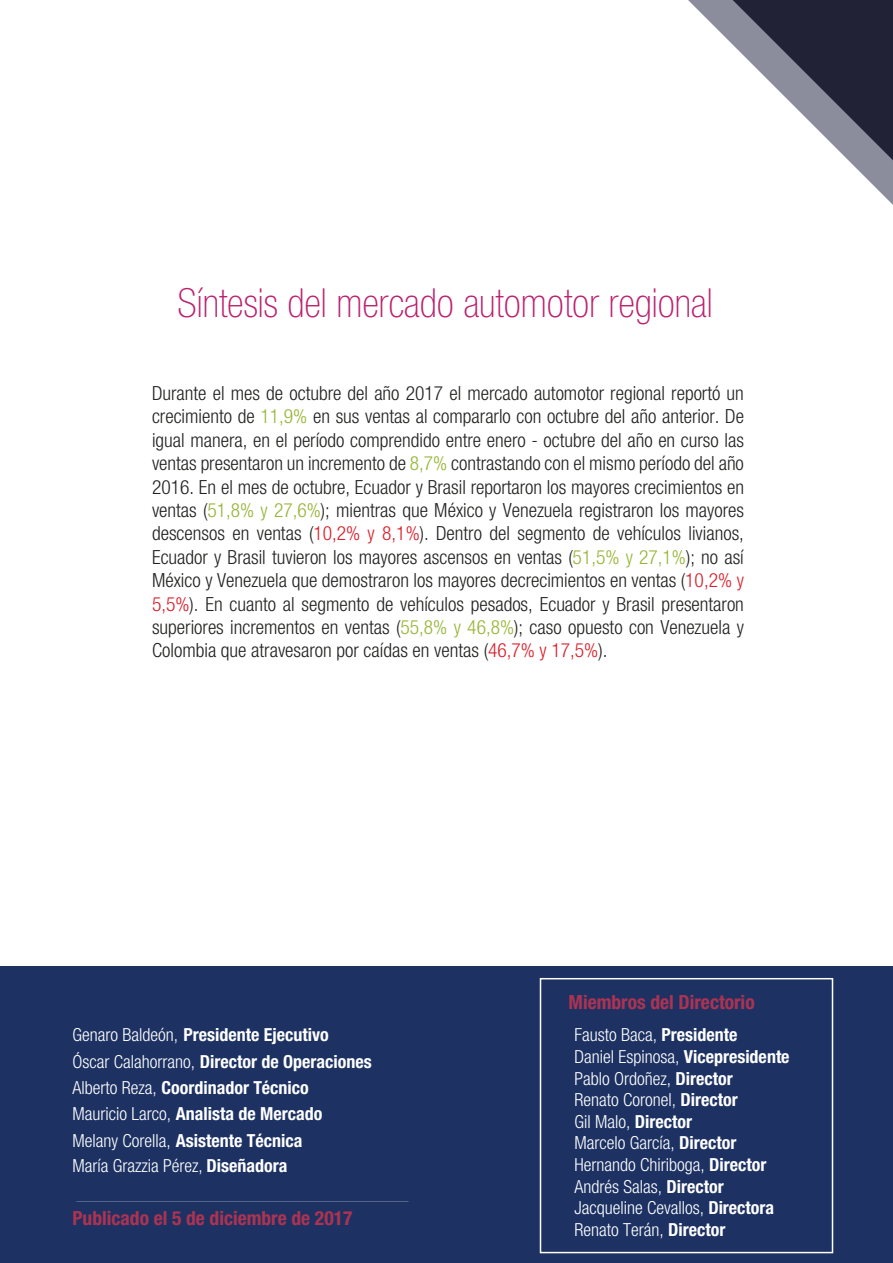
<style>
.page{position:relative;width:893px;height:1263px;background:#fff}
.page>*{position:absolute;margin:0;border:0;box-sizing:border-box;transform-origin:0 0}
.t1{font:100 condensed 40.2px "Helvetica Neue LT Std";color:#bc216f}
.t2{font:300 condensed 19.5px/23.4px "Helvetica Neue LT Std";color:#222221;text-align:justify}
.t3{font:700 condensed 19.5px "Helvetica Neue LT Std";color:#ae3352}
.t4{font:300 condensed 18px/21.6px "Helvetica Neue LT Std";color:#fff}
.t5{font:700 condensed 18px/26.5px "Helvetica Neue LT Std";color:#fff}
.s1{color:#96b536}
.s2{color:#da1f2a}
.s3{font-weight:300}
.s4{font-weight:700}
</style>
<div class="page">
<svg style="left:688px;top:0;width:205px;height:205px"></svg>
<svg style="left:719px;top:0;width:174px;height:171px"></svg>
<div style="left:0;top:966px;width:893px;height:297px;background:#1d3263"></div>
<div style="left:540px;top:978px;width:293px;height:275px;border:2px solid #fff"></div>
<h1 class="t1" style="left:178px;top:280px;width:537px">Síntesis del mercado automotor regional</h1>
<p class="t2" style="left:152px;top:381px;width:593px">Durante el mes de octubre del año 2017 el mercado automotor regional reportó un crecimiento de <span class="s1">11,9%</span> en sus ventas al compararlo con octubre del año anterior. De igual manera, en el período comprendido entre enero - octubre del año en curso las ventas presentaron un incremento de <span class="s1">8,7%</span> contrastando con el mismo período del año 2016. En el mes de octubre, Ecuador y Brasil reportaron los mayores crecimientos en ventas (<span class="s1">51,8% y 27,6%</span>); mientras que México y Venezuela registraron los mayores descensos en ventas (<span class="s2">10,2% y 8,1%</span>). Dentro del segmento de vehículos livianos, Ecuador y Brasil tuvieron los mayores ascensos en ventas (<span class="s1">51,5% y 27,1%</span>); no así México y Venezuela que demostraron los mayores decrecimientos en ventas (<span class="s2">10,2% y 5,5%</span>). En cuanto al segmento de vehículos pesados, Ecuador y Brasil presentaron superiores incrementos en ventas (<span class="s1">55,8% y 46,8%</span>); caso opuesto con Venezuela y Colombia que atravesaron por caídas en ventas (<span class="s2">46,7% y 17,5%</span>).</p>
<p class="t5" style="left:73px;top:1021px;width:301px"><span class="s3">Genaro Baldeón,</span> Presidente Ejecutivo<br><span class="s3">Óscar Calahorrano,</span> Director de Operaciones <span class="s3">Alberto Reza,</span> Coordinador Técnico<br><span class="s3">Mauricio Larco,</span> Analista de Mercado <span class="s3">Melany Corella,</span> Asistente Técnica</p>
<p class="t4" style="left:73px;top:1155px;width:216px">María Grazzia Pérez, <span class="s4">Diseñadora</span></p>
<p class="t3" style="left:73px;top:1206px;width:281px">Publicado el 5 de diciembre de 2017</p>
<p class="t3" style="left:569px;top:990px;width:188px">Miembros del Directorio</p>
<p class="t4" style="left:574px;top:1024px;width:217px">Fausto Baca, <span class="s4">Presidente<br></span>Daniel Espinosa, <span class="s4">Vicepresidente<br></span>Pablo Ordoñez, <span class="s4">Director<br></span>Renato Coronel, <span class="s4">Director<br></span>Gil Malo, <span class="s4">Director<br></span>Marcelo García, <span class="s4">Director<br></span>Hernando Chiriboga, <span class="s4">Director<br></span>Andrés Salas, <span class="s4">Director<br></span>Jacqueline Cevallos, <span class="s4">Directora<br></span>Renato Terán, <span class="s4">Director</span></p>
</div>
